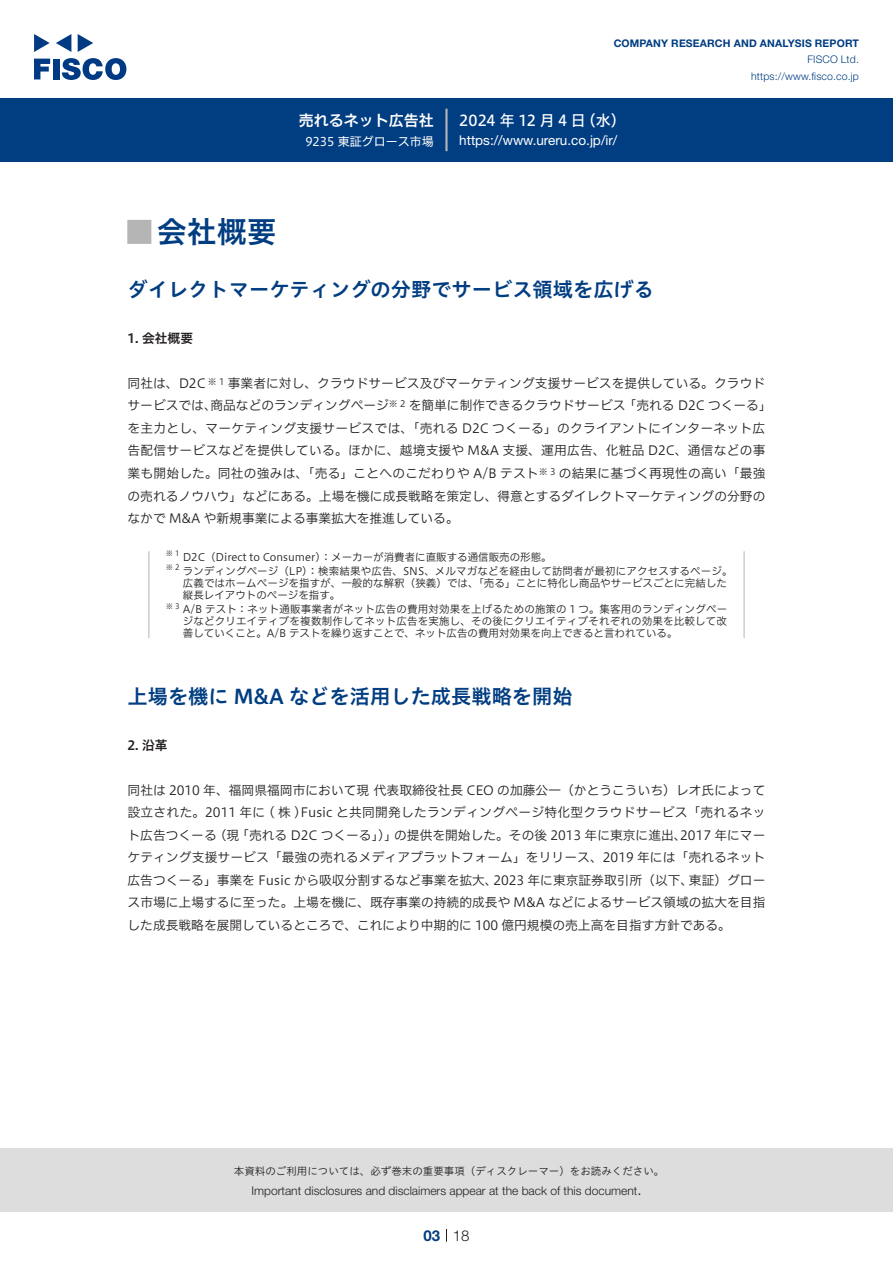
<style>
.page{position:relative;width:893px;height:1263px;background:#fff}
.page>*{position:absolute;margin:0;border:0;box-sizing:border-box;transform-origin:0 0}
.t1{font:30px "Hiragino UD Sans Std N W6";color:#003d81}
.t2{font:24px "Hiragino UD Sans Std N W6";color:#b5b5b6}
.中タイトル{font:20.25px "Hiragino UD Sans Std W6";color:#003d81}
.t3{font:15px "Hiragino UD Sans F Std N W5";letter-spacing:.22em;color:#fff}
.t4{font:15px "Hiragino UD Sans F Std N W6";color:#fff}
.t5{font:300 15px "Helvetica Neue LT Std";color:#231f20}
.t6{font:700 15px "Helvetica Neue LT Std";color:#003d81}
.t7{font:13.5px "Helvetica Neue LT Std";color:#fff}
.本文{font:12.75px/22.5px "Hiragino UD Sans F Std N W3";color:#231f20}
.本文-2{font:12.75px "Hiragino UD Sans F Std N W3";letter-spacing:.02em;color:#231f20}
.小タイトル{font:12.75px "Hiragino UD Sans F Std N W6";color:#231f20}
.t8{font:300 12px "Helvetica Neue LT Std";color:#231f20}
.t9{font:12px "Hiragino UD Sans F Std N W4";color:#fff}
.t10{font:10.5px/12px "Hiragino UD Sans F Std N W3";letter-spacing:.015em;color:#231f20}
.t11{font:10.5px "Hiragino UD Sans Std W3";color:#231f20}
.t12{font:700 10.5px "Helvetica Neue LT Std";letter-spacing:.015em;color:#003d81}
.t13{font:300 10.5px/16.5px "Helvetica Neue LT Std";letter-spacing:.015em;color:#003d81;text-align:right}
.本文-3{font:8.85px "Hiragino UD Sans F Std N W3";color:#231f20}
.t14{font:7.35px "Hiragino UD Sans F Std N W3";color:#231f20}
</style>
<div class="page">
<div style="left:0;top:1148px;width:893px;height:64px;background:#ddd"></div>
<svg style="left:34px;top:59px;width:16px;height:20px"></svg>
<div style="left:53px;top:59px;width:6px;height:20px;background:#003a83"></div>
<svg style="left:62px;top:58px;width:64px;height:22px"></svg>
<svg style="left:34px;top:34px;width:16px;height:18px"></svg>
<svg style="left:78px;top:34px;width:15px;height:18px"></svg>
<svg style="left:56px;top:34px;width:15px;height:18px"></svg>
<div style="left:0;top:98px;width:893px;height:64px;background:#003d81"></div>
<hr style="left:445px;top:109px;width:3px;height:42px;background:#b5b5b6">
<svg style="left:446px;top:1229px;width:1px;height:13px"></svg>
<hr style="left:148px;top:551px;width:2px;height:87px;background:#d3d3d3">
<hr style="left:743px;top:551px;width:2px;height:87px;background:#d3d3d3">
<p class="t4" style="left:299px;top:109px;width:137px">売れるネット広告社</p>
<p class="t9" style="left:305px;top:132px;width:130px">9235 東証グロース市場</p>
<p class="t12" style="left:614px;top:37px;width:247px">COMPANY RESEARCH AND ANALYSIS REPORT</p>
<p class="t13" style="left:751px;top:51px;width:109px">FISCO Ltd. https://www.fisco.co j p.</p>
<p class="t3" style="left:581px;top:109px;width:46px">（水(</p>
<p class="t3" style="left:459px;top:109px;width:128px">2024年12月4日</p>
<p class="t7" style="left:459px;top:132px;width:160px">https://www.ureru. c o j p. /i r/</p>
<p class="t1" style="left:157px;top:209px;width:121px">会社概要</p>
<p class="t2" style="left:128px;top:213px;width:25px">█</p>
<p class="中タイトル" style="left:128px;top:274px;width:528px">ダイレクトマーケティングの分野でサービス領域を広げる</p>
<p class="小タイトル" style="left:128px;top:328px;width:67px">1. 会社概要</p>
<p class="本文" style="left:228px;top:371px;width:539px">事業者に対し、クラウドサービス及びマーケティング支援サービスを提供している。クラウド</p>
<p class="本文" style="left:128px;top:371px;width:80px">同社は、D2C</p>
<p class="本文-3" style="left:208px;top:375px;width:18px">※ 1</p>
<p class="本文" style="left:128px;top:394px;width:91px">サービスでは、</p>
<p class="本文-2" style="left:128px;top:419px;width:639px">を主力とし、マーケティング支援サービスでは、「売れる D2C つくーる」のクライアントにインターネット広</p>
<p class="本文-2" style="left:128px;top:441px;width:639px">告配信サービスなどを提供している。ほかに、越境支援や M&amp;A 支援、運用広告、化粧品 D2C、通信などの事</p>
<p class="本文" style="left:559px;top:461px;width:208px">の結果に基づく再現性の高い「最強</p>
<p class="本文" style="left:409px;top:394px;width:365px">を簡単に制作できるクラウドサービス「売れる D2C つくーる「</p>
<p class="本文" style="left:210px;top:394px;width:180px">商品などのランディングページ</p>
<p class="本文-3" style="left:389px;top:397px;width:18px">※2</p>
<p class="本文" style="left:128px;top:461px;width:639px">業も開始した。同社の強みは、「売る」ことへのこだわりや A B/ テスト<br>の売れるノウハウ」などにある。上場を機に成長戦略を策定し、得意とするダイレクトマーケティングの分野のなかで M&amp;A や新規事業による事業拡大を推進している。</p>
<p class="本文-3" style="left:539px;top:465px;width:18px">※ 3</p>
<p class="t14" style="left:166px;top:548px;width:15px">※1</p>
<p class="t10" style="left:183px;top:550px;width:370px">D2C（Direct to Consumer ：）メーカーが消費者に直販する通信販売の形態。</p>
<p class="t14" style="left:166px;top:562px;width:15px">※2</p>
<p class="t10" style="left:183px;top:564px;width:551px">ランディングページ（LP ：）検索結果や広告、SNS、メルマガなどを経由して訪問者が最初にアクセスするページ。</p>
<p class="t10" style="left:183px;top:576px;width:546px">広義ではホームページを指すが、一般的な解釈（狭義）では、「売る」ことに特化し商品やサービスごとに完結した</p>
<p class="t10" style="left:183px;top:602px;width:546px">A B/ テスト：ネット通販事業者がネット広告の費用対効果を上げるための施策の 1 つ。集客用のランディングペー</p>
<p class="t10" style="left:183px;top:588px;width:159px">縦長レイアウトのページを指す。</p>
<p class="t10" style="left:183px;top:614px;width:546px">ジなどクリエイティブを複数制作してネット広告を実施し、その後にクリエイティブそれぞれの効果を比較して改善していくこと。A B/ テストを繰り返すことで、ネット広告の費用対効果を向上できると言われている。</p>
<p class="t14" style="left:166px;top:600px;width:15px">※3</p>
<p class="中タイトル" style="left:128px;top:681px;width:447px">上場を機に M&amp;A などを活用した成長戦略を開始</p>
<p class="小タイトル" style="left:128px;top:735px;width:42px">2. 沿革</p>
<p class="本文" style="left:128px;top:778px;width:639px;text-align:right">同社は 2010 年、福岡県福岡市において現代表取締役社長 CEO の加藤公一（かとうこういち）レオ氏によって設立された。2011 年に ( 株 )Fusic と共同開発したランディングページ特化型クラウドサービス「売れるネッ<br>2017 年にマー</p>
<p class="本文" style="left:394px;top:823px;width:294px">の提供を開始した。その後 2013 年に東京に進出、</p>
<p class="本文" style="left:214px;top:823px;width:27px">（現</p>
<p class="本文" style="left:236px;top:823px;width:162px">「売れる D2C つくーる」）」</p>
<p class="本文" style="left:128px;top:823px;width:91px">ト広告つくーる</p>
<p class="本文" style="left:128px;top:846px;width:639px">ケティング支援サービス「最強の売れるメディアプラットフォーム」をリリース、2019 年には「売れるネット</p>
<p class="本文" style="left:689px;top:868px;width:78px">東証）グロー</p>
<p class="本文" style="left:128px;top:868px;width:639px">広告つくーる」事業を Fusic から吸収分割するなど事業を拡大、<br>ス市場に上場するに至った。上場を機に、既存事業の持続的成長や M&amp;A などによるサービス領域の拡大を目指した成長戦略を展開しているところで、これにより中期的に 100 億円規模の売上高を目指す方針である。</p>
<p class="本文" style="left:493px;top:868px;width:201px">2023 年に東京証券取引所（以下、</p>
<p class="t11" style="left:234px;top:1163px;width:432px">本資料のご利用については、必ず巻末の重要事項（ディスクレーマー）をお読みください。</p>
<p class="t5" style="left:637px;top:1180px;width:6px">.</p>
<p class="t8" style="left:251px;top:1183px;width:387px">Important disclosures and disclaimers appear at the back of this document</p>
<p class="t6" style="left:423px;top:1226px;width:18px">03</p>
<p class="t5" style="left:453px;top:1226px;width:18px">18</p>
</div>
